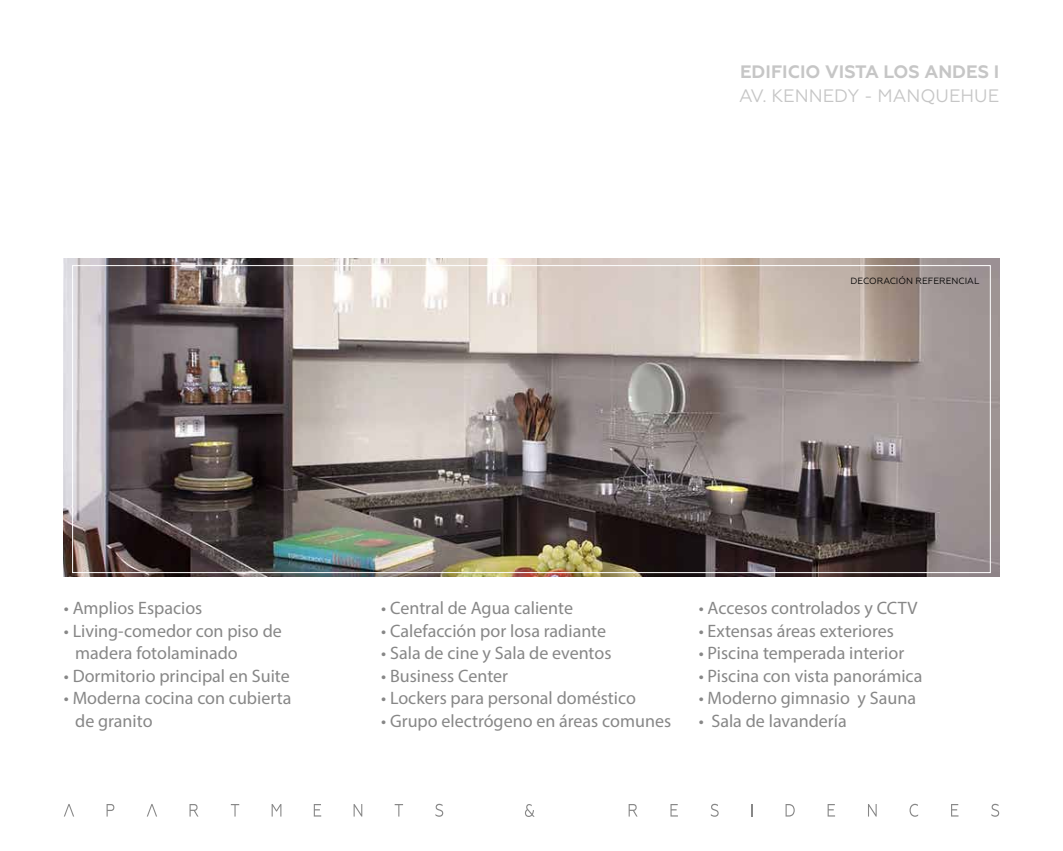
<style>
.page{position:relative;width:1063px;height:851px;background:#fff}
.page>*{position:absolute;margin:0;border:0;box-sizing:border-box;transform-origin:0 0}
.t1{font:18px/22.5px "Myriad Pro";color:#878787}
.t2{font:700 18px "Geometria";color:#c6c6c6}
.t3{font:18px "Geometria";color:#c6c6c6}
.t4{font:9px "Geometria";color:#000}
</style>
<div class="page">
<svg style="left:525px;top:804px;width:9px;height:12px"></svg>
<svg style="left:107px;top:804px;width:7px;height:12px"></svg>
<svg style="left:190px;top:804px;width:8px;height:12px"></svg>
<svg style="left:231px;top:804px;width:8px;height:12px"></svg>
<svg style="left:272px;top:804px;width:9px;height:12px"></svg>
<svg style="left:314px;top:804px;width:7px;height:12px"></svg>
<svg style="left:354px;top:804px;width:8px;height:12px"></svg>
<svg style="left:395px;top:804px;width:8px;height:12px"></svg>
<svg style="left:435px;top:803px;width:8px;height:13px"></svg>
<svg style="left:629px;top:804px;width:8px;height:12px"></svg>
<svg style="left:670px;top:804px;width:8px;height:12px"></svg>
<svg style="left:711px;top:803px;width:8px;height:13px"></svg>
<svg style="left:752px;top:804px;width:1px;height:12px"></svg>
<svg style="left:786px;top:804px;width:9px;height:12px"></svg>
<svg style="left:828px;top:804px;width:7px;height:12px"></svg>
<svg style="left:868px;top:804px;width:9px;height:12px"></svg>
<svg style="left:910px;top:803px;width:8px;height:13px"></svg>
<svg style="left:951px;top:804px;width:8px;height:12px"></svg>
<svg style="left:991px;top:803px;width:8px;height:13px"></svg>
<svg style="left:147px;top:804px;width:10px;height:12px"></svg>
<svg style="left:64px;top:804px;width:10px;height:12px"></svg>
<img style="left:64px;top:259px;width:935px;height:317px">
<p class="t2" style="left:740px;top:61px;width:261px">EDIFICIO VISTA LOS ANDES I</p>
<p class="t3" style="left:739px;top:85px;width:262px">AV. KENNEDY - MANQUEHUE</p>
<p class="t4" style="left:850px;top:275px;width:130px">DECORACIÓN REFERENCIAL</p>
<p class="t1" style="left:64px;top:596px;width:140px">• Amplios Espacios</p>
<p class="t1" style="left:75px;top:619px;width:208px;text-indent:-11px">• Living-comedor con piso de madera fotolaminado</p>
<p class="t1" style="left:64px;top:664px;width:227px">• Dormitorio principal en Suite</p>
<p class="t1" style="left:75px;top:686px;width:218px;text-indent:-11px">• Moderna cocina con cubierta de granito</p>
<p class="t1" style="left:381px;top:596px;width:193px">• Central de Agua caliente</p>
<p class="t1" style="left:381px;top:619px;width:226px">• Calefacción por losa radiante</p>
<p class="t1" style="left:381px;top:641px;width:232px">• Sala de cine y Sala de eventos</p>
<p class="t1" style="left:381px;top:664px;width:128px">• Business Center</p>
<p class="t1" style="left:381px;top:686px;width:256px">• Lockers para personal doméstico</p>
<p class="t1" style="left:381px;top:709px;width:291px">• Grupo electrógeno en áreas comunes</p>
<p class="t1" style="left:699px;top:596px;width:220px">• Accesos controlados y CCTV</p>
<p class="t1" style="left:699px;top:619px;width:197px">• Extensas áreas exteriores</p>
<p class="t1" style="left:699px;top:641px;width:207px">• Piscina temperada interior</p>
<p class="t1" style="left:699px;top:664px;width:225px">• Piscina con vista panorámica</p>
<p class="t1" style="left:699px;top:686px;width:219px">• Moderno gimnasio y Sauna</p>
<p class="t1" style="left:699px;top:709px;width:150px">• Sala de lavandería</p>
</div>
